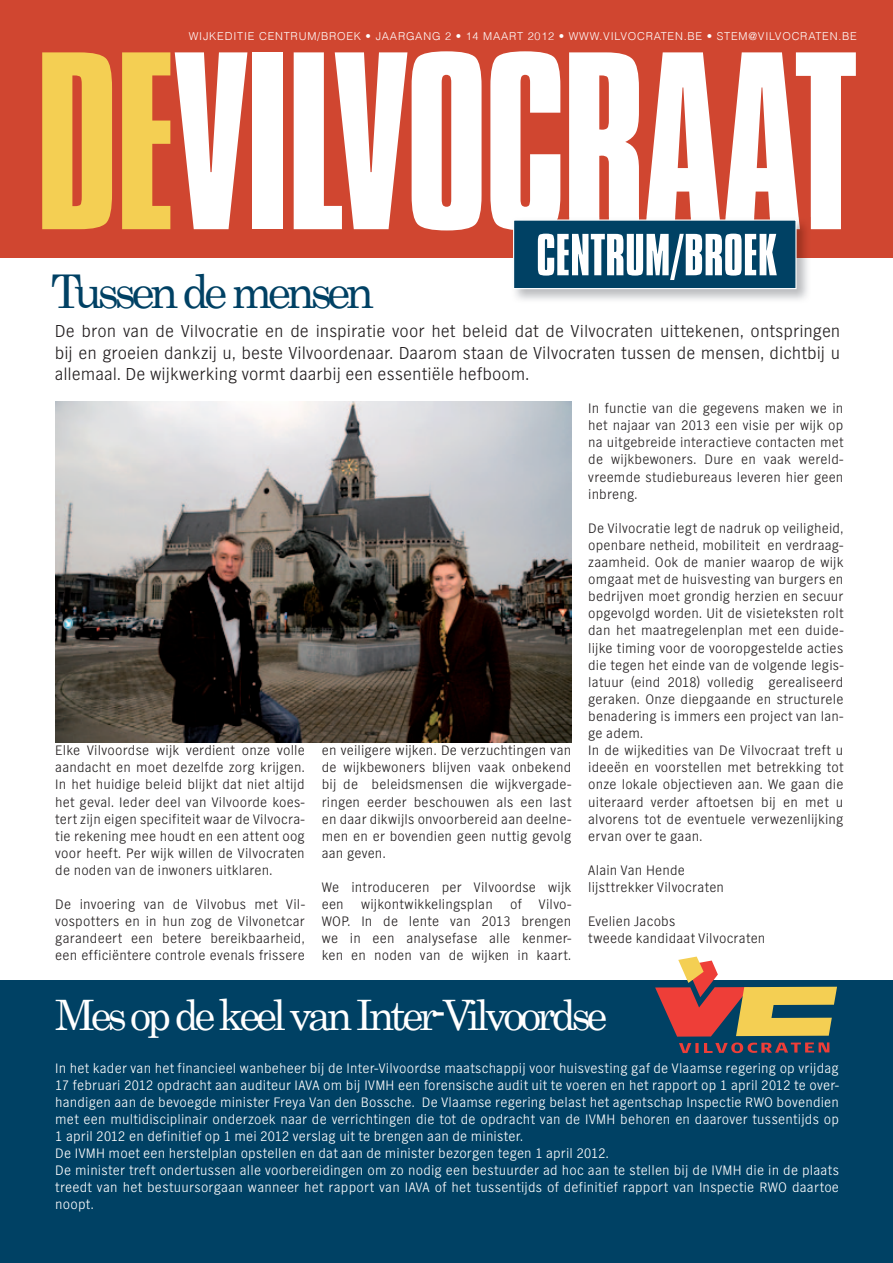
<style>
.page{position:relative;width:893px;height:1263px;background:#fff}
.page>*{position:absolute;margin:0;border:0;box-sizing:border-box;transform-origin:0 0}
.t1{font:217.65px "Compacta BT";letter-spacing:-.02em;color:#fff}
.t2{font:51px "Compacta BT";color:#fff}
.t3{font:46.5px "Century";letter-spacing:-.1em;color:#004164}
.t4{font:42px "Century";letter-spacing:-.1em;color:#fff}
.t5{font:300 18px/21.6px "TV Nord EF";letter-spacing:.005em;color:#231f20;text-align:justify}
.t6{font:300 14.25px/17.1px "TV Nord EF";letter-spacing:.015em;color:#231f20;text-align:justify}
.t7{font:300 14.25px/17.1px "TV Nord EF";letter-spacing:.015em;color:#fff}
.t8{font:300 10.95px "Helvetica";letter-spacing:.07em;color:#fff}
.s1{color:#f4cf53}
</style>
<div class="page">
<div style="left:0;top:0;width:893px;height:257px;background:#d04630"></div>
<div style="left:0;top:980px;width:893px;height:283px;background:#004164"></div>
<img style="left:511px;top:230px;width:300px;height:70px">
<img style="left:511px;top:217px;width:300px;height:13px">
<div style="left:513px;top:219px;width:283px;height:70px;background:#004164;border:1px solid #fff"></div>
<svg style="left:655px;top:956px;width:182px;height:97px"></svg>
<img style="left:55px;top:402px;width:516px;height:341px">
<p class="t8" style="left:189px;top:29px;width:670px">WIJKEDITIE CENTRUM/BROEK • JAARGANG 2 • 14 MAART 2012 • WWW.VILVOCRATEN.BE • STEM@VILVOCRATEN.BE</p>
<h1 class="t1" style="left:35px;top:15px;width:825px"><span class="s1">DE</span>VILVOCRAAT</h1>
<h3 class="t3" style="left:51px;top:252px;width:325px">Tussen de mensen</h3>
<h2 class="t2" style="left:536px;top:225px;width:242px">CENTRUM/BROEK</h2>
<p class="t5" style="left:55px;top:320px;width:787px">De bron van de Vilvocratie en de inspiratie voor het beleid dat de Vilvocraten uittekenen, ontspringen bij en groeien dankzij u, beste Vilvoordenaar. Daarom staan de Vilvocraten tussen de mensen, dichtbij u allemaal. De wijkwerking vormt daarbij een essentiële hefboom.</p>
<p class="t6" style="left:588px;top:400px;width:257px">In functie van die gegevens maken we in het najaar van 2013 een visie per wijk op na uitgebreide interactieve contacten met de wijkbewoners. Dure en vaak wereld&shy;vreemde studiebureaus leveren hier geen inbreng.</p>
<p class="t6" style="left:588px;top:519px;width:257px;text-align:left">De Vilvocratie legt de nadruk op veiligheid, openbare netheid, mobiliteit en verdraag&shy;zaamheid. Ook de manier waarop de wijk omgaat met de huisvesting van burgers en bedrijven moet grondig herzien en secuur opgevolgd worden. Uit de visieteksten rolt dan het maatregelenplan met een duide&shy;lijke timing voor de vooropgestelde acties die tegen het einde van de volgende legis&shy;latuur (eind 2018) volledig gerealiseerd geraken. Onze diepgaande en structurele benadering is immers een project van lan&shy;ge adem.<br>In de wijkedities van De Vilvocraat treft u ideeën en voorstellen met betrekking tot onze lokale objectieven aan. We gaan die uiteraard verder aftoetsen bij en met u alvorens tot de eventuele verwezenlijking ervan over te gaan.</p>
<p class="t6" style="left:588px;top:861px;width:137px">Alain Van Hende lijsttrekker Vilvocraten</p>
<p class="t6" style="left:588px;top:913px;width:179px">Evelien Jacobs<br>tweede kandidaat Vilvocraten</p>
<p class="t6" style="left:55px;top:742px;width:251px">Elke Vilvoordse wijk verdient onze volle aandacht en moet dezelfde zorg krijgen.<br>In het huidige beleid blijkt dat niet altijd het geval. Ieder deel van Vilvoorde koes&shy;tert zijn eigen specifiteit waar de Vilvocra&shy;tie rekening mee houdt en een attent oog voor heeft. Per wijk willen de Vilvocraten de noden van de inwoners uitklaren.</p>
<p class="t6" style="left:55px;top:896px;width:251px">De invoering van de Vilvobus met Vil&shy;vospotters en in hun zog de Vilvonetcar garandeert een betere bereikbaarheid, een efficiëntere controle evenals frissere</p>
<p class="t6" style="left:322px;top:742px;width:251px">en veiligere wijken. De verzuchtingen van de wijkbewoners blijven vaak onbekend bij de beleidsmensen die wijkvergade&shy;ringen eerder beschouwen als een last en daar dikwijls onvoorbereid aan deelne&shy;men en er bovendien geen nuttig gevolg aan geven.</p>
<p class="t6" style="left:322px;top:878px;width:251px">We introduceren per Vilvoordse wijk een wijkontwikkelingsplan of Vilvo-WOP. In de lente van 2013 brengen we in een analysefase alle kenmer&shy;ken en noden van de wijken in kaart.</p>
<h3 class="t4" style="left:55px;top:980px;width:554px">Mes op de keel van Inter-Vilvoordse</h3>
<p class="t7" style="left:55px;top:1059px;width:785px">In het kader van het financieel wanbeheer bij de Inter-Vilvoordse maatschappij voor huisvesting gaf de Vlaamse regering op vrijdag 17 februari 2012 opdracht aan auditeur IAVA om bij IVMH een forensische audit uit te voeren en het rapport op 1 april 2012 te over&shy;handigen aan de bevoegde minister Freya Van den Bossche. De Vlaamse regering belast het agentschap Inspectie RWO bovendien met een multidisciplinair onderzoek naar de verrichtingen die tot de opdracht van de IVMH behoren en daarover tussentijds op 1 april 2012 en definitief op 1 mei 2012 verslag uit te brengen aan de minister.<br>De IVMH moet een herstelplan opstellen en dat aan de minister bezorgen tegen 1 april 2012.<br>De minister treft ondertussen alle voorbereidingen om zo nodig een bestuurder ad hoc aan te stellen bij de IVMH die in de plaats treedt van het bestuursorgaan wanneer het rapport van IAVA of het tussentijds of definitief rapport van Inspectie RWO daartoe noopt.</p>
</div>
